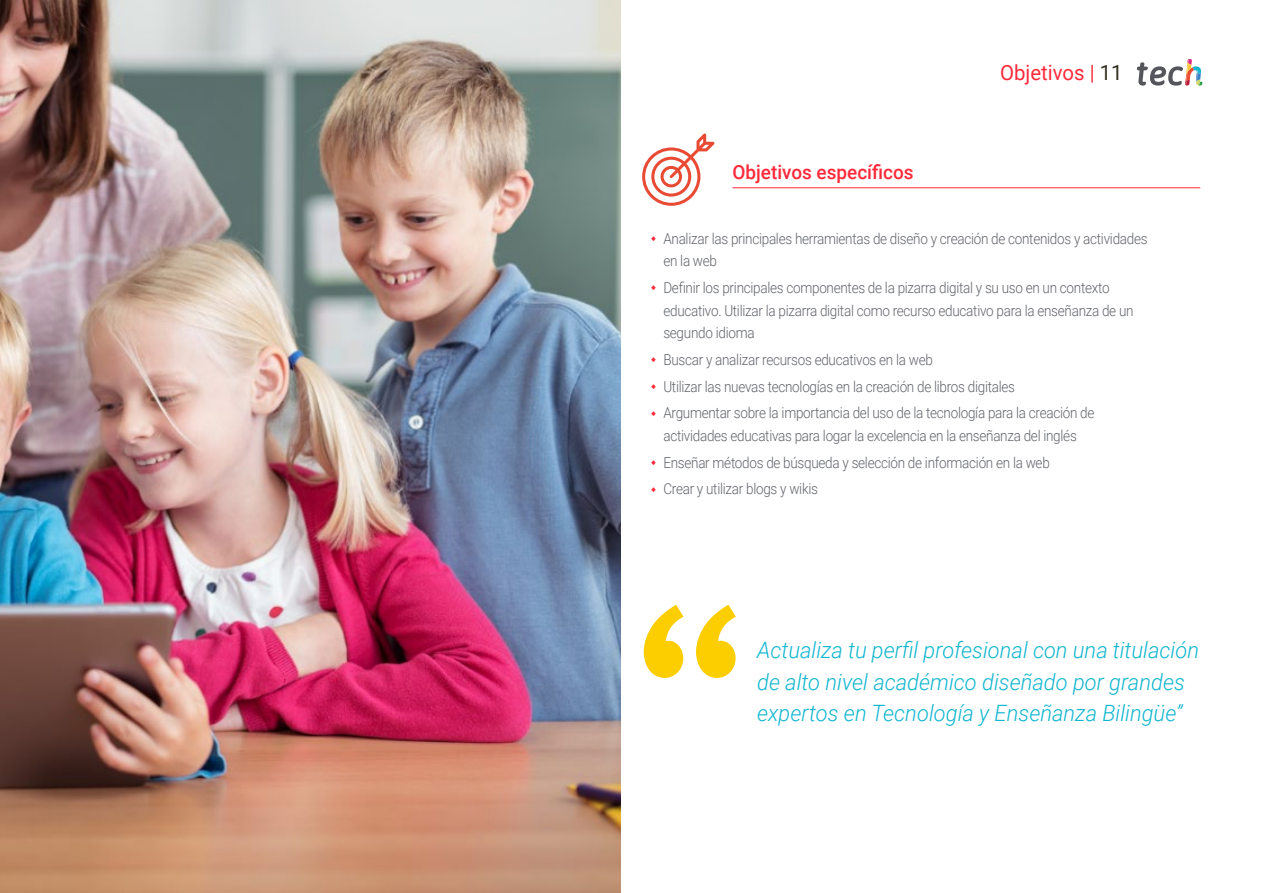
<style>
.page{position:relative;width:1263px;height:893px;background:#fff}
.page>*{position:absolute;margin:0;border:0;box-sizing:border-box;transform-origin:0 0}
.t1{font:italic 300 22.5px/31.5px "Roboto";color:#11b6cf}
.t2{font:21px "Roboto";color:#ff293a}
.t3{font:500 19.5px "Roboto";color:#ff293a}
.t4{font:300 15px/26.7px "Roboto";letter-spacing:-.02em;color:#61646a;scale:.9 1}
.s1{color:#fc2a3b}
.s2{color:#312e20}
</style>
<div class="page">
<hr style="left:732px;top:187px;width:468px;height:1px;background:#ff293a">
<svg style="left:642px;top:133px;width:72px;height:73px"></svg>
<svg style="left:644px;top:605px;width:92px;height:73px"></svg>
<svg style="left:1137px;top:59px;width:65px;height:27px"></svg>
<img style="left:0;top:0;width:621px;height:893px">
<h3 class="t3" style="left:732px;top:159px;width:183px">Objetivos específicos</h3>
<h2 class="t2" style="left:1000px;top:57px;width:124px">Objetivos <span class="s1">|</span> <span class="s2">11</span></h2>
<p class="t4" style="left:663px;top:227px;width:540px;line-height:22.5px">Analizar las principales herramientas de diseño y creación de contenidos y actividades en la web</p>
<p class="t4" style="left:663px;top:276px;width:524px;line-height:22.5px">Definir los principales componentes de la pizarra digital y su uso en un contexto educativo. Utilizar la pizarra digital como recurso educativo para la enseñanza de un segundo idioma</p>
<p class="t4" style="left:663px;top:346px;width:480px">Buscar y analizar recursos educativos en la web<br>Utilizar las nuevas tecnologías en la creación de libros digitales<br>Argumentar sobre la importancia del uso de la tecnología para la creación de</p>
<p class="t4" style="left:663px;top:422px;width:461px">actividades educativas para logar la excelencia en la enseñanza del inglés<br>Enseñar métodos de búsqueda y selección de información en la web<br>Crear y utilizar blogs y wikis</p>
<h1 class="t1" style="left:757px;top:634px;width:443px">Actualiza tu perfil profesional con una titulación de alto nivel académico diseñado por grandes expertos en Tecnología y Enseñanza Bilingüe”</h1>
</div>
